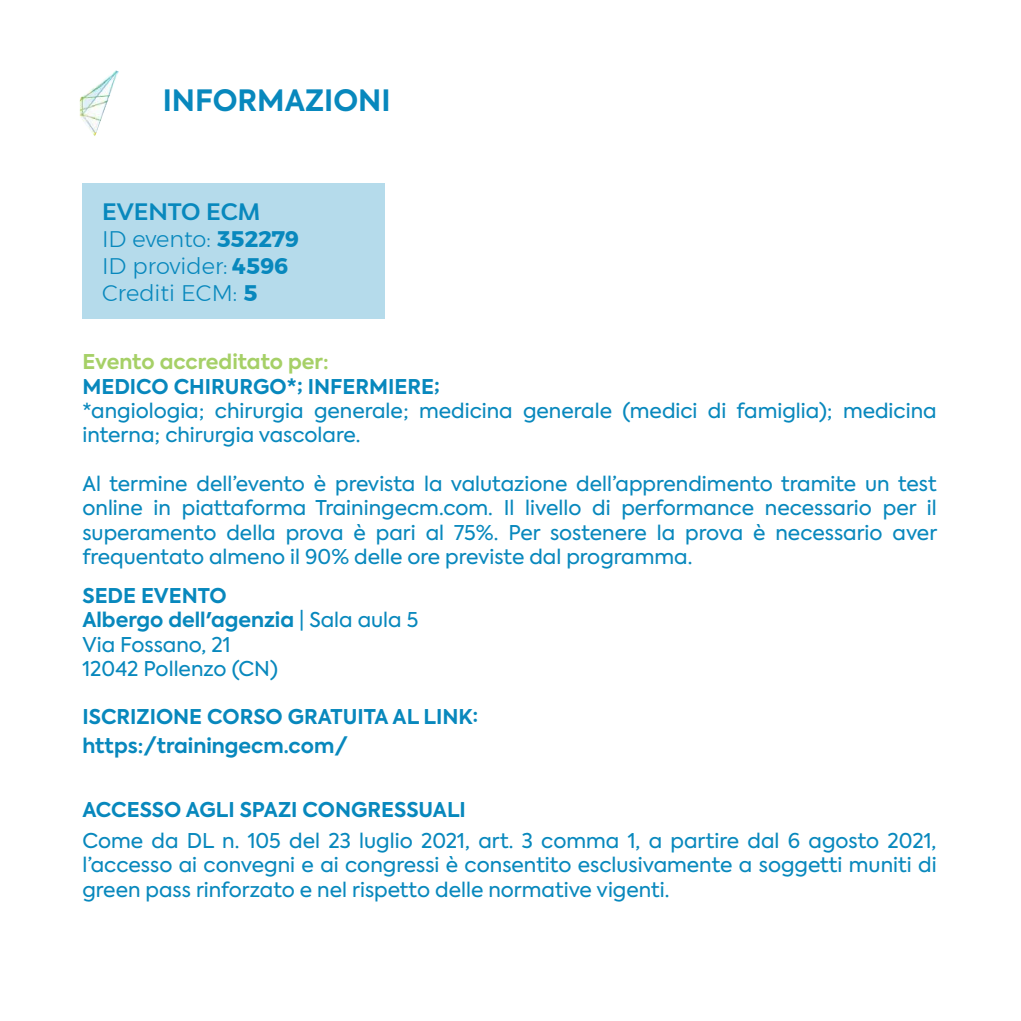
<style>
.page{position:relative;width:1021px;height:1021px;background:#fff}
.page>*{position:absolute;margin:0;border:0;box-sizing:border-box;transform-origin:0 0}
.t1{font:700 29.25px "Axiforma";color:#0888bd}
.t2{font:300 22.5px/27px "Montserrat";color:#0888bd}
.t3{font:700 22.5px "Bw Modelica";color:#0888bd}
.t4{font:20.25px/24.3px "Axiforma";color:#0888bd}
.t5{font:700 20.25px "Axiforma";color:#0888bd}
.t6{font:700 20.25px "Axiforma";color:#a6d067}
.s1{font-weight:700}
</style>
<div class="page">
<div style="left:82px;top:184px;width:303px;height:135px;background:#b5dbeb"></div>
<img style="left:80px;top:70px;width:39px;height:66px">
<h1 class="t1" style="left:163px;top:80px;width:229px">INFORMAZIONI</h1>
<p class="t3" style="left:102px;top:197px;width:160px">EVENTO ECM</p>
<p class="t2" style="left:102px;top:225px;width:199px">ID evento: <span class="s1">352279<br></span>ID provider: <span class="s1">4596<br></span>Crediti ECM: <span class="s1">5</span></p>
<p class="t6" style="left:82px;top:348px;width:248px">Evento accreditato per:</p>
<p class="t5" style="left:82px;top:372px;width:359px">MEDICO CHIRURGO*; INFERMIERE;</p>
<p class="t4" style="left:82px;top:399px;width:855px">*angiologia; chirurgia generale; medicina generale (medici di famiglia); medicina interna; chirurgia vascolare.</p>
<p class="t4" style="left:82px;top:472px;width:856px;text-align:justify">Al termine dell’evento è prevista la valutazione dell’apprendimento tramite un test online in piattaforma Trainingecm.com. Il livello di performance necessario per il superamento della prova è pari al 75%. Per sostenere la prova è necessario aver frequentato almeno il 90% delle ore previste dal programma.</p>
<p class="t4" style="left:82px;top:584px;width:337px"><span class="s1">SEDE EVENTO<br>Albergo dell'agenzia</span> | Sala aula 5<br>Via Fossano, 21<br>12042 Pollenzo (CN)</p>
<p class="t5" style="left:82px;top:702px;width:397px">ISCRIZIONE CORSO GRATUITA AL LINK:</p>
<p class="t5" style="left:82px;top:732px;width:267px">https:/trainingecm.com/</p>
<p class="t5" style="left:82px;top:795px;width:385px">ACCESSO AGLI SPAZI CONGRESSUALI</p>
<p class="t4" style="left:82px;top:829px;width:855px;text-align:justify">Come da DL n. 105 del 23 luglio 2021, art. 3 comma 1, a partire dal 6 agosto 2021, l’accesso ai convegni e ai congressi è consentito esclusivamente a soggetti muniti di green pass rinforzato e nel rispetto delle normative vigenti.</p>
</div>
